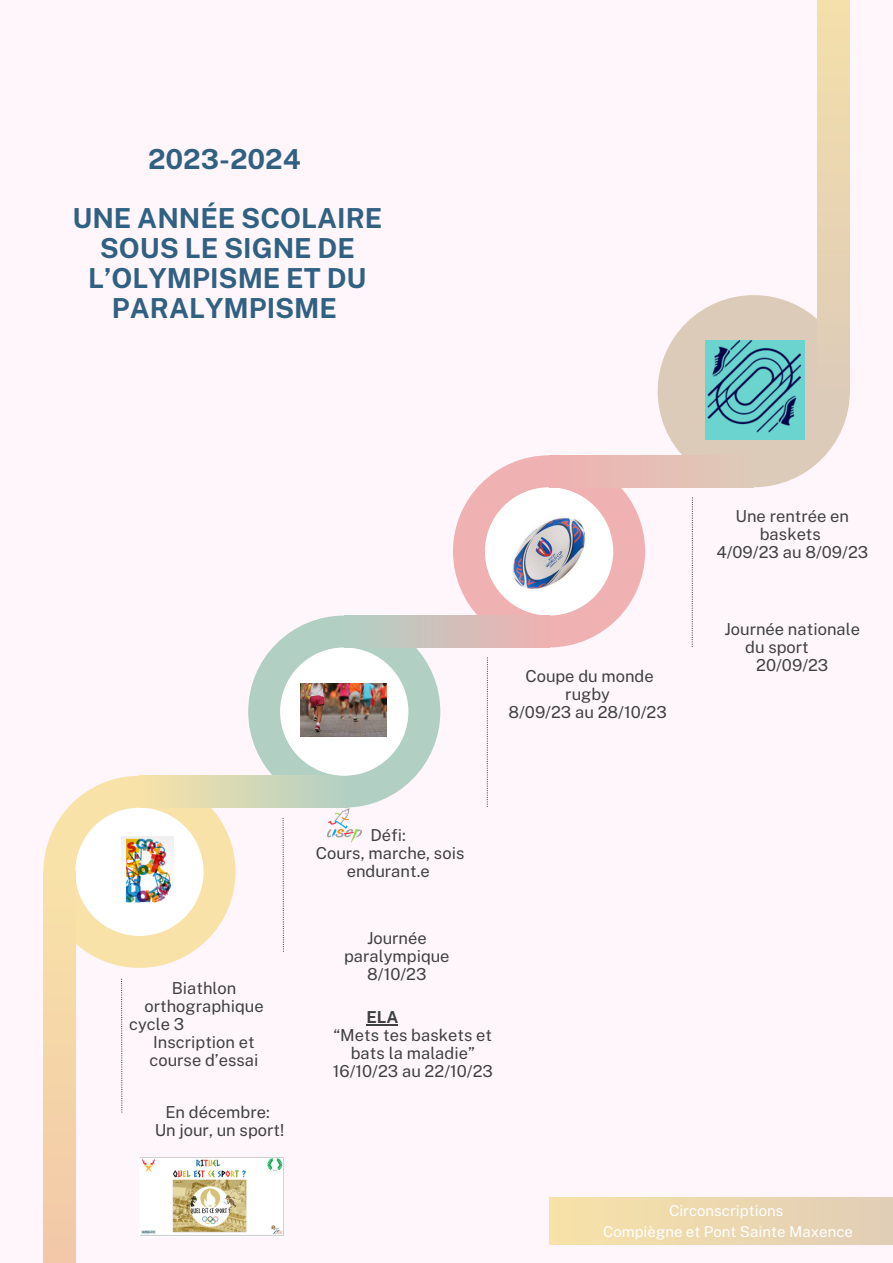
<style>
.page{position:relative;width:893px;height:1263px;background:#fff6fb}
.page>*{position:absolute;margin:0;border:0;box-sizing:border-box;transform-origin:0 0}
.t1{font:700 27.6px/29.8px "Public Sans";color:#316182;text-align:center}
.t2{font:16.5px/18px "Public Sans";color:#404040;text-align:center}
.t3{font:700 16.5px "Public Sans";color:#404040}
.t4{font:15px "Public Sans";color:#fff}
</style>
<div class="page">
<div style="left:43px;top:776px;width:192px;height:192px;background:#f8e2a8;border-radius:50%"></div>
<div style="left:75px;top:808px;width:129px;height:128px;background:#fff;border-radius:50%"></div>
<div style="left:248px;top:615px;width:192px;height:193px;background:#b2cfc4;border-radius:50%"></div>
<div style="left:139px;top:776px;width:209px;height:32px;background:linear-gradient(to right,#f8e2a8,#b3cfc4)"></div>
<div style="left:280px;top:647px;width:128px;height:129px;background:#fff;border-radius:50%"></div>
<div style="left:453px;top:455px;width:192px;height:192px;background:#efb1b1;border-radius:50%"></div>
<div style="left:485px;top:487px;width:128px;height:128px;background:#fff;border-radius:50%"></div>
<div style="left:344px;top:615px;width:205px;height:32px;background:linear-gradient(to right,#b2cfc4,#eeb1b1)"></div>
<div style="left:657px;top:295px;width:193px;height:192px;background:#ddcbb9;border-radius:50%"></div>
<div style="left:549px;top:455px;width:205px;height:32px;background:#e6beb5"></div>
<div style="left:43px;top:872px;width:32px;height:391px;background:#f5d5a8"></div>
<div style="left:818px;top:0;width:32px;height:391px;background:#e9d5b1"></div>
<svg style="left:121px;top:979px;width:1px;height:133px"></svg>
<svg style="left:282px;top:818px;width:2px;height:134px"></svg>
<svg style="left:487px;top:657px;width:1px;height:150px"></svg>
<svg style="left:691px;top:497px;width:2px;height:150px"></svg>
<div style="left:549px;top:1197px;width:344px;height:47px;background:#ecd8af"></div>
<img style="left:705px;top:340px;width:99px;height:100px">
<img style="left:327px;top:808px;width:34px;height:35px">
<img style="left:512px;top:516px;width:74px;height:75px">
<img style="left:122px;top:837px;width:51px;height:66px">
<img style="left:139px;top:1158px;width:144px;height:78px">
<img style="left:300px;top:683px;width:86px;height:54px">
<hr style="left:366px;top:1024px;width:32px;height:1px;background:#404040">
<p class="t1" style="left:148px;top:144px;width:154px">2023-2024</p>
<p class="t1" style="left:72px;top:204px;width:311px">UNE ANNÉE SCOLAIRE<br>SOUS LE SIGNE DE<br>L’OLYMPISME ET DU<br>PARALYMPISME</p>
<p class="t2" style="left:525px;top:667px;width:130px">Coupe du monde rugby</p>
<p class="t2" style="left:508px;top:703px;width:160px">8/09/23 au 28/10/23</p>
<p class="t2" style="left:735px;top:507px;width:115px">Une rentrée en baskets</p>
<p class="t2" style="left:716px;top:543px;width:153px">4/09/23 au 8/09/23</p>
<p class="t2" style="left:724px;top:620px;width:137px">Journée nationale</p>
<p class="t2" style="left:745px;top:638px;width:65px">du sport</p>
<p class="t2" style="left:756px;top:656px;width:74px">20/09/23</p>
<p class="t2" style="left:172px;top:979px;width:66px">Biathlon</p>
<p class="t2" style="left:144px;top:997px;width:121px">orthographique</p>
<p class="t2" style="left:129px;top:1015px;width:56px">cycle 3</p>
<p class="t2" style="left:153px;top:1033px;width:103px">Inscription et</p>
<p class="t2" style="left:150px;top:1051px;width:110px">course d’essai</p>
<p class="t2" style="left:165px;top:1103px;width:106px">En décembre:</p>
<p class="t2" style="left:155px;top:1121px;width:131px">Un jour, un sport!</p>
<p class="t2" style="left:370px;top:826px;width:37px">Défi:</p>
<p class="t2" style="left:316px;top:844px;width:150px">Cours, marche, sois endurant.e</p>
<p class="t2" style="left:344px;top:929px;width:107px">Journée paralympique<br>8/10/23</p>
<p class="t3" style="left:366px;top:1007px;width:33px">ELA</p>
<p class="t2" style="left:333px;top:1026px;width:162px">“Mets tes baskets et bats la maladie”<br>16/10/23 au 22/10/23</p>
<p class="t4" style="left:669px;top:1201px;width:116px">Circonscriptions</p>
<p class="t4" style="left:603px;top:1222px;width:251px">Compiègne et Pont Sainte Maxence</p>
</div>
